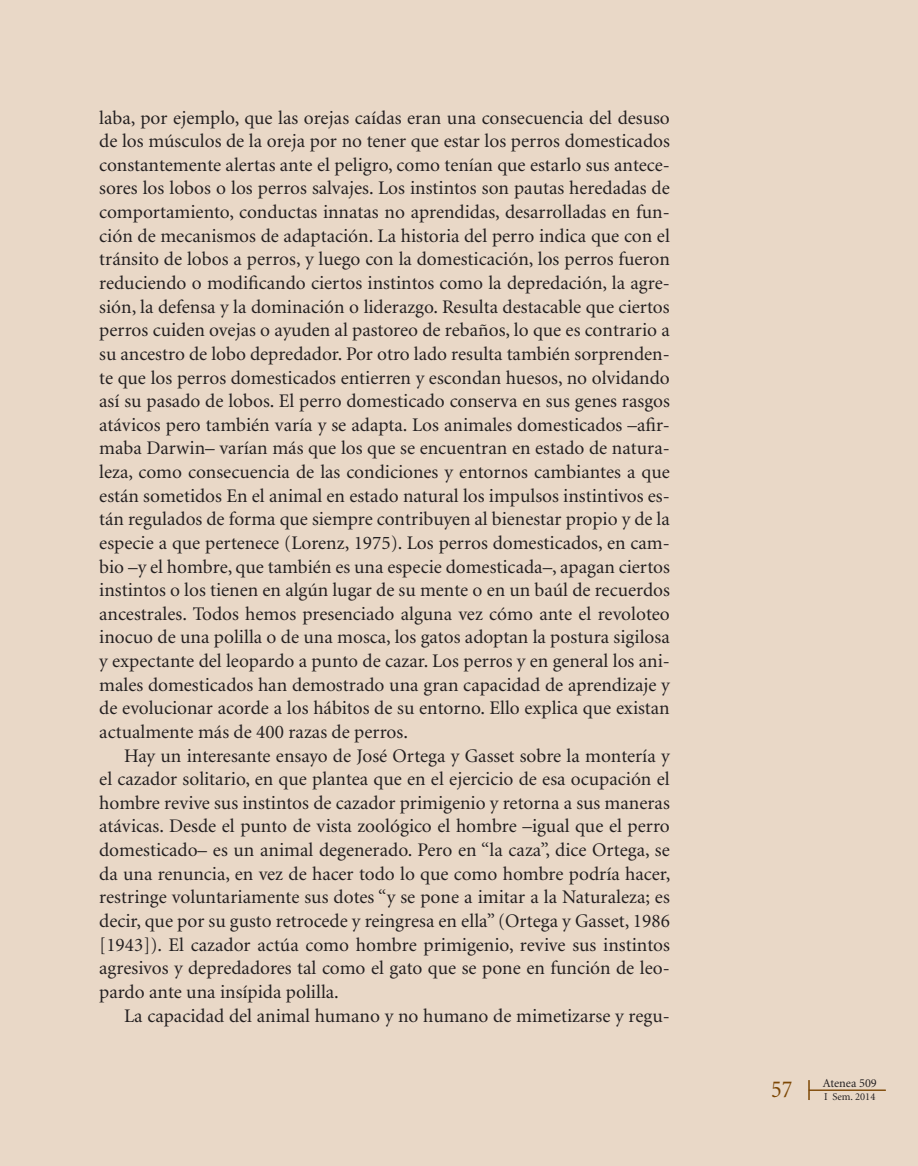
<style>
.page{position:relative;width:918px;height:1166px;background:#e9d8c7}
.page>*{position:absolute;margin:0;border:0;box-sizing:border-box;transform-origin:0 0}
.t1{font:24.5px "Minion";color:#7d4704;scale:.9 1}
.Texto_de_cuerpo_1ª_s{font:19.25px/23.6px "Minion";color:#231f20;text-align:justify}
.t2{font:12.25px "Minion";color:#231f20}
.t3{font:10.5px "Minion";color:#231f20}
</style>
<div class="page">
<hr style="left:809px;top:1090px;width:76px;height:1px;background:#7d4704">
<svg style="left:808px;top:1080px;width:1px;height:20px"></svg>
<p class="Texto_de_cuerpo_1ª_s" style="left:99px;top:106px;width:572px">laba, por ejemplo, que las orejas caídas eran una consecuencia del desuso de los músculos de la oreja por no tener que estar los perros domesticados constantemente alertas ante el peligro, como tenían que estarlo sus antece&shy;sores los lobos o los perros salvajes. Los instintos son pautas heredadas de comportamiento, conductas innatas no aprendidas, desarrolladas en fun&shy;ción de mecanismos de adaptación. La historia del perro indica que con el tránsito de lobos a perros, y luego con la domesticación, los perros fueron reduciendo o modificando ciertos instintos como la depredación, la agre&shy;sión, la defensa y la dominación o liderazgo. Resulta destacable que ciertos perros cuiden ovejas o ayuden al pastoreo de rebaños, lo que es contrario a su ancestro de lobo depredador. Por otro lado resulta también sorprenden&shy;te que los perros domesticados entierren y escondan huesos, no olvidando así su pasado de lobos. El perro domesticado conserva en sus genes rasgos atávicos pero también varía y se adapta. Los animales domesticados –afir&shy;maba Darwin– varían más que los que se encuentran en estado de natura&shy;leza, como consecuencia de las condiciones y entornos cambiantes a que están sometidos En el animal en estado natural los impulsos instintivos es&shy;tán regulados de forma que siempre contribuyen al bienestar propio y de la especie a que pertenece (Lorenz, 1975). Los perros domesticados, en cam&shy;bio –y el hombre, que también es una especie domesticada–, apagan ciertos instintos o los tienen en algún lugar de su mente o en un baúl de recuerdos ancestrales. Todos hemos presenciado alguna vez cómo ante el revoloteo inocuo de una polilla o de una mosca, los gatos adoptan la postura sigilosa y expectante del leopardo a punto de cazar. Los perros y en general los ani&shy;males domesticados han demostrado una gran capacidad de aprendizaje y de evolucionar acorde a los hábitos de su entorno. Ello explica que existan actualmente más de 400 razas de perros.</p>
<p class="Texto_de_cuerpo_1ª_s" style="left:99px;top:744px;width:572px;text-indent:25px">Hay un interesante ensayo de José Ortega y Gasset sobre la montería y el cazador solitario, en que plantea que en el ejercicio de esa ocupación el hombre revive sus instintos de cazador primigenio y retorna a sus maneras atávicas. Desde el punto de vista zoológico el hombre –igual que el perro domesticado– es un animal degenerado. Pero en “la caza”, dice Ortega, se da una renuncia, en vez de hacer todo lo que como hombre podría hacer, restringe voluntariamente sus dotes “y se pone a imitar a la Naturaleza; es decir, que por su gusto retrocede y reingresa en ella” (Ortega y Gasset, 1986 [1943]). El cazador actúa como hombre primigenio, revive sus instintos agresivos y depredadores tal como el gato que se pone en función de leo&shy;pardo ante una insípida polilla.</p>
<p class="Texto_de_cuerpo_1ª_s" style="left:124px;top:1004px;width:547px">La capacidad del animal humano y no humano de mimetizarse y regu-</p>
<p class="t2" style="left:823px;top:1077px;width:56px">Atenea 509</p>
<p class="t1" style="left:771px;top:1077px;width:25px">57</p>
<p class="t3" style="left:824px;top:1091px;width:53px">I Sem. 2014</p>
</div>
